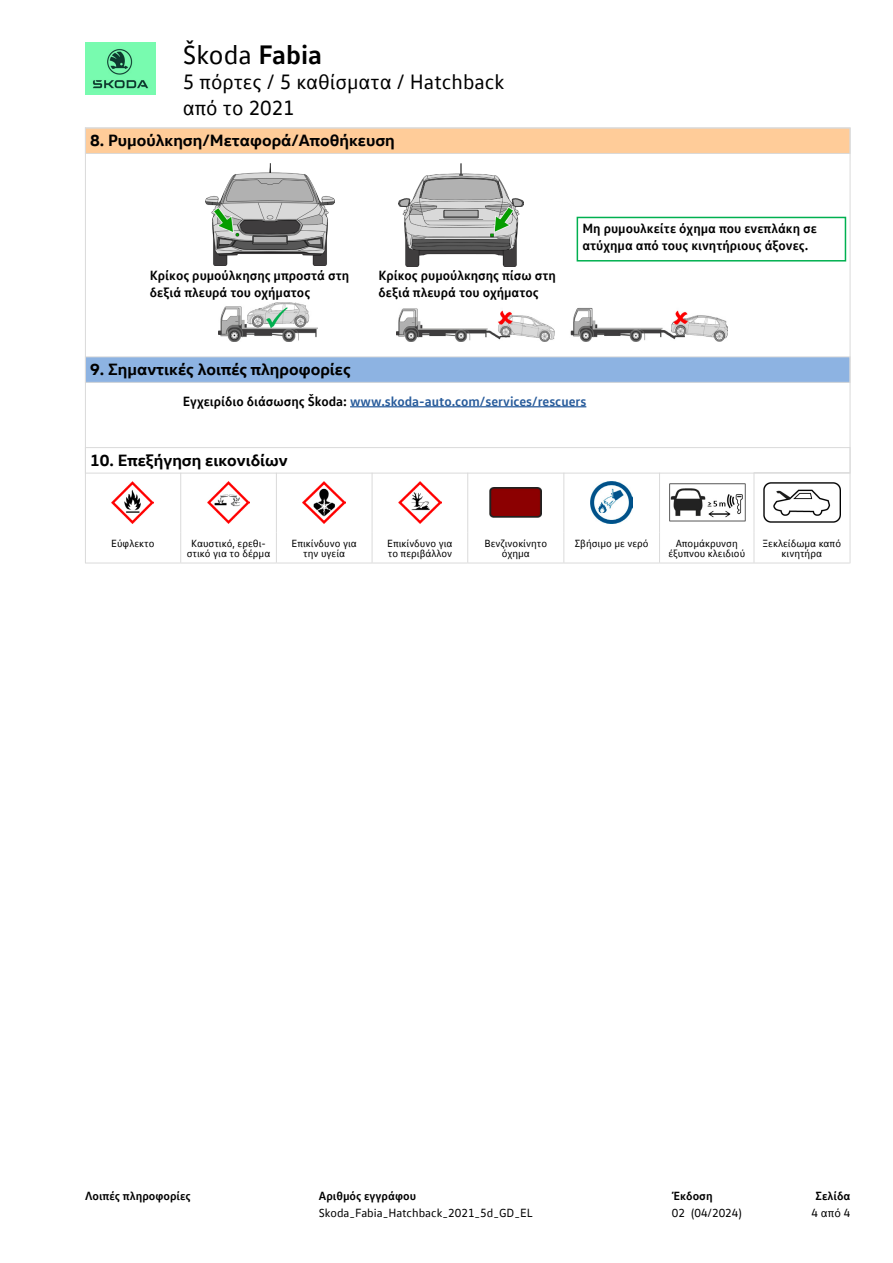
<style>
.page{position:relative;width:893px;height:1263px;background:#fff}
.page>*{position:absolute;margin:0;border:0;box-sizing:border-box;transform-origin:0 0}
.t1{font:27px "VW Text Office";color:#000}
.t2{font:21px/25.5px "VW Text Office";color:#000}
.Kapiteltitel{font:700 16.5px "VW Head Office";color:#000}
.Warntext{font:700 13.5px/16.5px "VW Text Office";color:#000}
.Hinweistext{font:700 13.5px/16.5px "VW Text Office";color:#000}
.Warntext-2{font:700 13.5px "VW Text Office";color:#275b9b}
.Fusszeile{font:12px "VW Text Office";color:#000}
.Fusszeile_fett{font:700 12px "VW Text Office";color:#000}
.Legende_Kap_10{font:10.5px/10.5px "VW Text Office";color:#000;text-align:center}
.s1{font-weight:700}
.s2{color:#000}
</style>
<div class="page">
<img style="left:85px;top:43px;width:71px;height:52px">
<div style="left:85px;top:447px;width:765px;height:26px;border:1px solid #dadada"></div>
<hr style="left:754px;top:563px;width:96px;height:1px;background:#dadada">
<hr style="left:180px;top:473px;width:1px;height:59px;background:#dadada">
<hr style="left:276px;top:473px;width:1px;height:59px;background:#dadada">
<hr style="left:372px;top:473px;width:1px;height:59px;background:#dadada">
<hr style="left:467px;top:473px;width:1px;height:59px;background:#dadada">
<hr style="left:563px;top:473px;width:1px;height:59px;background:#dadada">
<hr style="left:754px;top:472px;width:96px;height:1px;background:#dadada">
<hr style="left:180px;top:532px;width:1px;height:31px;background:#dadada">
<hr style="left:276px;top:532px;width:1px;height:31px;background:#dadada">
<hr style="left:372px;top:532px;width:1px;height:31px;background:#dadada">
<hr style="left:467px;top:532px;width:1px;height:31px;background:#dadada">
<hr style="left:563px;top:532px;width:1px;height:31px;background:#dadada">
<hr style="left:85px;top:563px;width:96px;height:1px;background:#dadada">
<hr style="left:181px;top:563px;width:95px;height:1px;background:#dadada">
<hr style="left:276px;top:563px;width:96px;height:1px;background:#dadada">
<hr style="left:372px;top:563px;width:96px;height:1px;background:#dadada">
<hr style="left:468px;top:563px;width:96px;height:1px;background:#dadada">
<hr style="left:564px;top:563px;width:95px;height:1px;background:#dadada">
<hr style="left:659px;top:473px;width:1px;height:59px;background:#dadada">
<hr style="left:659px;top:532px;width:1px;height:31px;background:#dadada">
<hr style="left:659px;top:563px;width:95px;height:1px;background:#dadada">
<hr style="left:754px;top:473px;width:1px;height:59px;background:#dadada">
<hr style="left:754px;top:532px;width:1px;height:31px;background:#dadada">
<img style="left:111px;top:481px;width:43px;height:43px">
<img style="left:207px;top:481px;width:43px;height:43px">
<img style="left:303px;top:481px;width:42px;height:43px">
<img style="left:399px;top:481px;width:42px;height:43px">
<img style="left:489px;top:487px;width:53px;height:31px">
<img style="left:590px;top:481px;width:43px;height:42px">
<img style="left:669px;top:484px;width:77px;height:37px">
<img style="left:763px;top:482px;width:77px;height:41px">
<div style="left:85px;top:357px;width:765px;height:25px;background:#8db3e2"></div>
<div style="left:85px;top:356px;width:765px;height:27px;border:1px solid #dadada"></div>
<hr style="left:350px;top:406px;width:236px;height:1px;background:#275b9b">
<div style="left:85px;top:128px;width:765px;height:25px;background:#fc9"></div>
<div style="left:85px;top:128px;width:765px;height:26px;border:1px solid #dadada"></div>
<div style="left:577px;top:217px;width:269px;height:45px;border:2px solid #00b050"></div>
<img style="left:219px;top:302px;width:99px;height:39px">
<img style="left:396px;top:307px;width:331px;height:34px">
<hr style="left:85px;top:128px;width:765px;height:1px;background:#dadada">
<hr style="left:85px;top:128px;width:1px;height:435px;background:#dadada">
<hr style="left:850px;top:128px;width:1px;height:435px;background:#dadada">
<img style="left:205px;top:164px;width:130px;height:102px">
<img style="left:398px;top:163px;width:125px;height:103px">
<h1 class="t1" style="left:183px;top:38px;width:141px">Škoda <span class="s1">Fabia</span></h1>
<h2 class="t2" style="left:183px;top:69px;width:323px">5 πόρτες / 5 καθίσματα / Hatchback από το 2021</h2>
<p class="Kapiteltitel" style="left:90px;top:130px;width:306px">8. Ρυμούλκηση/Μεταφορά/Αποθήκευση</p>
<p class="Warntext" style="left:150px;top:267px;width:201px">Κρίκος ρυμούλκησης μπροστά στη δεξιά πλευρά του οχήματος</p>
<p class="Warntext" style="left:378px;top:267px;width:179px">Κρίκος ρυμούλκησης πίσω στη δεξιά πλευρά του οχήματος</p>
<p class="Hinweistext" style="left:582px;top:220px;width:236px">Μη ρυμουλκείτε όχημα που ενεπλάκη σε ατύχημα από τους κινητήριους άξονες.</p>
<p class="Kapiteltitel" style="left:90px;top:359px;width:262px">9. Σημαντικές λοιπές πληροφορίες</p>
<p class="Warntext-2" style="left:183px;top:392px;width:405px"><span class="s2">Εγχειρίδιο διάσωσης Škoda:</span> www.skoda-auto.com/services/rescuers</p>
<p class="Kapiteltitel" style="left:90px;top:449px;width:199px">10. Επεξήγηση εικονιδίων</p>
<p class="Legende_Kap_10" style="left:111px;top:537px;width:45px">Εύφλεκτο</p>
<p class="Legende_Kap_10" style="left:187px;top:537px;width:85px">Καυστικό, ερεθι&shy;στικό για το δέρμα</p>
<p class="Legende_Kap_10" style="left:292px;top:537px;width:67px">Επικίνδυνο για την υγεία</p>
<p class="Legende_Kap_10" style="left:387px;top:537px;width:67px;text-align:left">Επικίνδυνο για το περιβάλλον</p>
<p class="Legende_Kap_10" style="left:484px;top:537px;width:64px">Βενζινοκίνητο όχημα</p>
<p class="Legende_Kap_10" style="left:575px;top:537px;width:75px">Σβήσιμο με νερό</p>
<p class="Legende_Kap_10" style="left:668px;top:537px;width:78px">Απομάκρυνση έξυπνου κλειδιού</p>
<p class="Legende_Kap_10" style="left:763px;top:537px;width:80px">Ξεκλείδωμα καπό κινητήρα</p>
<p class="Fusszeile_fett" style="left:85px;top:1188px;width:107px">Λοιπές πληροφορίες</p>
<p class="Fusszeile_fett" style="left:319px;top:1188px;width:99px">Αριθμός εγγράφου</p>
<p class="Fusszeile" style="left:319px;top:1206px;width:215px">Skoda_Fabia_Hatchback_2021_5d_GD_EL</p>
<p class="Fusszeile_fett" style="left:672px;top:1188px;width:42px">Έκδοση</p>
<p class="Fusszeile" style="left:672px;top:1206px;width:72px">02 (04/2024)</p>
<p class="Fusszeile_fett" style="left:815px;top:1188px;width:37px">Σελίδα</p>
<p class="Fusszeile" style="left:811px;top:1206px;width:41px">4 από 4</p>
</div>
